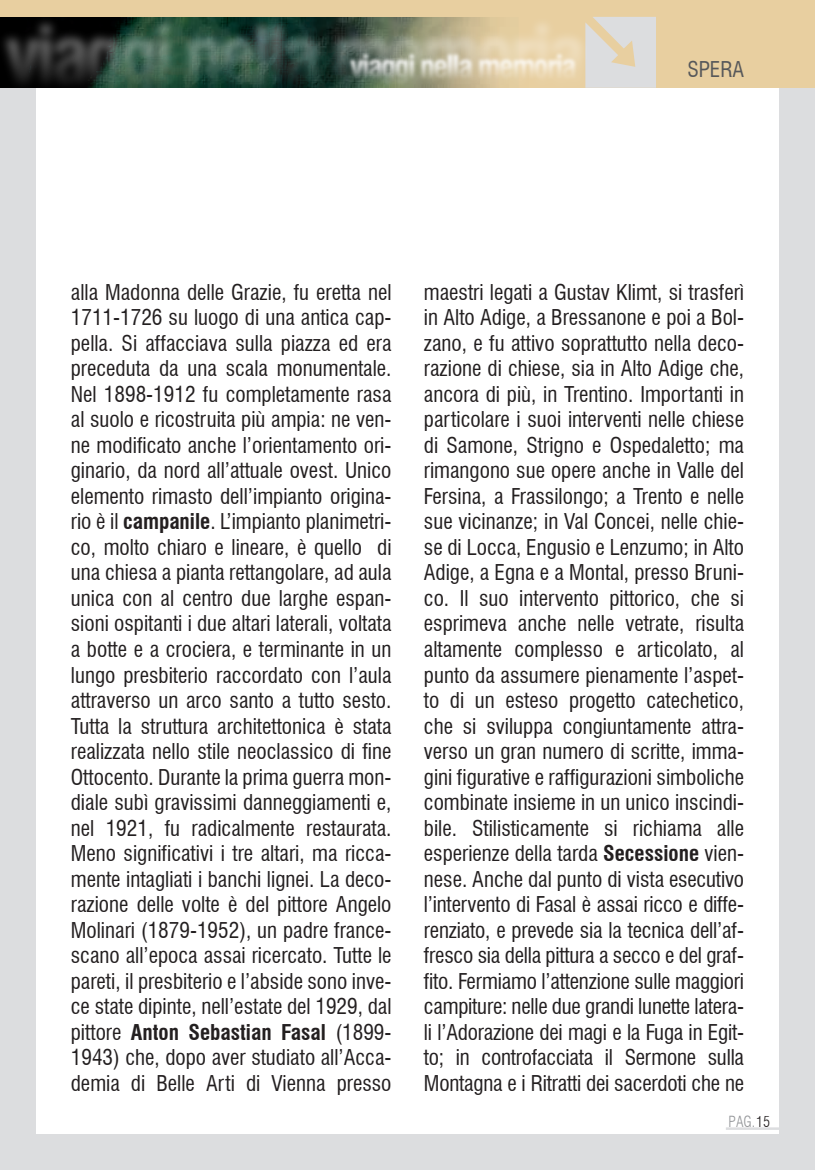
<style>
.page{position:relative;width:815px;height:1170px;background:#fff}
.page>*{position:absolute;margin:0;border:0;box-sizing:border-box;transform-origin:0 0}
.t1{font:condensed 21.25px/25.5px "Swiss 721 BT";color:#231f20;text-align:justify}
.t2{font:condensed 21.25px "Swiss 721 BT";color:#57585a}
.t3{font:300 condensed 15px "Swiss 721 BT";color:#939598}
.s1{font-weight:700}
.s2{color:#231f20}
</style>
<div class="page">
<div style="left:780px;top:0;width:35px;height:1169px;background:#dcdddf"></div>
<div style="left:0;top:0;width:35px;height:1169px;background:#dcdddf"></div>
<div style="left:0;top:1134px;width:815px;height:35px;background:#dcdddf"></div>
<div style="left:0;top:0;width:815px;height:88px;background:#e8cfa0"></div>
<img style="left:0;top:17px;width:656px;height:114px">
<hr style="left:726px;top:1127px;width:89px;height:2px;background:#dcdddf">
<p class="t2" style="left:687px;top:57px;width:58px">SPERA</p>
<p class="t1" style="left:71px;top:279px;width:322px">alla Madonna delle Grazie, fu eretta nel 1711-1726 su luogo di una antica cap&shy;pella. Si affacciava sulla piazza ed era preceduta da una scala monumentale.<br>Nel 1898-1912 fu completamente rasa al suolo e ricostruita più ampia: ne ven&shy;ne modificato anche l’orientamento ori&shy;ginario, da nord all’attuale ovest. Unico elemento rimasto dell’impianto origina&shy;rio è il <span class="s1">campanile</span>. L’impianto planimetri&shy;co, molto chiaro e lineare, è quello di una chiesa a pianta rettangolare, ad aula unica con al centro due larghe espan&shy;sioni ospitanti i due altari laterali, voltata a botte e a crociera, e terminante in un lungo presbiterio raccordato con l’aula attraverso un arco santo a tutto sesto.<br>Tutta la struttura architettonica è stata realizzata nello stile neoclassico di fine Ottocento. Durante la prima guerra mon&shy;diale subì gravissimi danneggiamenti e, nel 1921, fu radicalmente restaurata.<br>Meno significativi i tre altari, ma ricca&shy;mente intagliati i banchi lignei. La deco&shy;razione delle volte è del pittore Angelo Molinari (1879-1952), un padre france&shy;scano all’epoca assai ricercato. Tutte le pareti, il presbiterio e l’abside sono inve&shy;ce state dipinte, nell’estate del 1929, dal pittore <span class="s1">Anton Sebastian Fasal</span> (1899- 1943) che, dopo aver studiato all’Acca&shy;demia di Belle Arti di Vienna presso</p>
<p class="t1" style="left:424px;top:279px;width:322px">maestri legati a Gustav Klimt, si trasferì in Alto Adige, a Bressanone e poi a Bol&shy;zano, e fu attivo soprattutto nella deco&shy;razione di chiese, sia in Alto Adige che, ancora di più, in Trentino. Importanti in particolare i suoi interventi nelle chiese di Samone, Strigno e Ospedaletto; ma rimangono sue opere anche in Valle del Fersina, a Frassilongo; a Trento e nelle sue vicinanze; in Val Concei, nelle chie&shy;se di Locca, Engusio e Lenzumo; in Alto Adige, a Egna e a Montal, presso Bruni&shy;co. Il suo intervento pittorico, che si esprimeva anche nelle vetrate, risulta altamente complesso e articolato, al punto da assumere pienamente l’aspet&shy;to di un esteso progetto catechetico, che si sviluppa congiuntamente attra&shy;verso un gran numero di scritte, imma&shy;gini figurative e raffigurazioni simboliche combinate insieme in un unico inscindi&shy;bile. Stilisticamente si richiama alle esperienze della tarda <span class="s1">Secessione</span> vien&shy;nese. Anche dal punto di vista esecutivo l’intervento di Fasal è assai ricco e diffe&shy;renziato, e prevede sia la tecnica dell’af&shy;fresco sia della pittura a secco e del graf&shy;fito. Fermiamo l’attenzione sulle maggiori campiture: nelle due grandi lunette latera&shy;li l’Adorazione dei magi e la Fuga in Egit&shy;to; in controfacciata il Sermone sulla Montagna e i Ritratti dei sacerdoti che ne</p>
<p class="t3" style="left:729px;top:1112px;width:35px">pag.<span class="s2">15</span></p>
</div>
